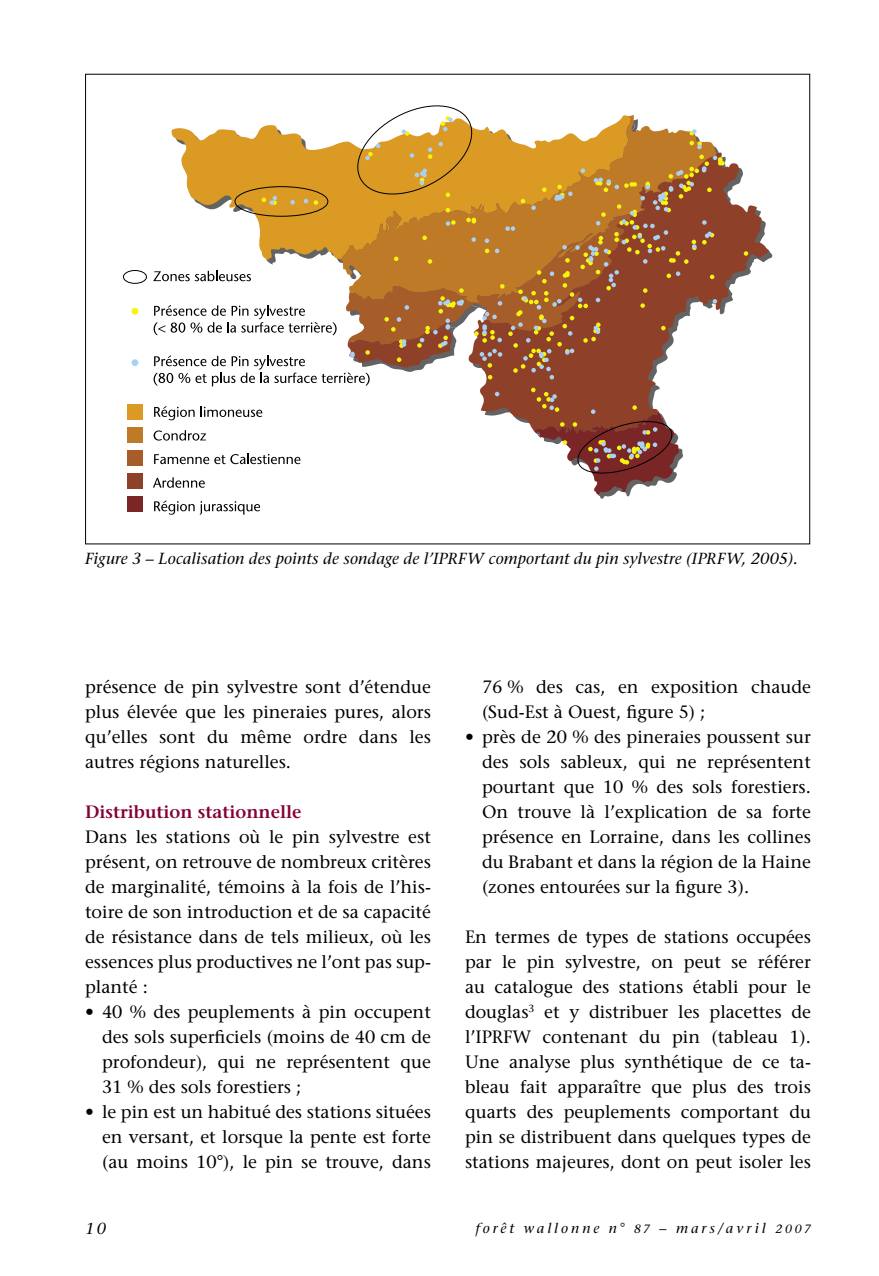
<style>
.page{position:relative;width:879px;height:1276px;background:#fff}
.page>*{position:absolute;margin:0;border:0;box-sizing:border-box;transform-origin:0 0}
.t1{font:17.8px/25px "Stone Serif";color:#000;text-align:justify}
.t2{font:600 17.8px "Stone Serif";color:#850035}
.t3{font:italic 16px "Stone Serif";letter-spacing:.01em;color:#000}
.t4{font:italic 14px "Stone Serif";letter-spacing:.215em;color:#000}
.s1{font-size:12px}
</style>
<div class="page">
<svg style="left:725px;top:157px;width:43px;height:150px"></svg>
<svg style="left:744px;top:251px;width:4px;height:5px"></svg>
<svg style="left:153px;top:116px;width:572px;height:399px"></svg>
<div style="left:127px;top:404px;width:16px;height:15px;background:#da9a23"></div>
<div style="left:127px;top:427px;width:16px;height:16px;background:#be7a27"></div>
<div style="left:127px;top:450px;width:16px;height:16px;background:#a65d29"></div>
<div style="left:127px;top:473px;width:16px;height:16px;background:#8e4128"></div>
<div style="left:127px;top:497px;width:16px;height:15px;background:#7a2627"></div>
<p class="t3" style="left:85px;top:549px;width:714px">Figure 3 – Localisation des points de sondage de l’IPRFW comportant du pin sylvestre (IPRFW, 2005).</p>
<p class="t1" style="left:85px;top:674px;width:347px">présence de pin sylvestre sont d’étendue plus élevée que les pineraies pures, alors qu’elles sont du même ordre dans les autres régions naturelles.</p>
<p class="t2" style="left:85px;top:801px;width:218px">Distribution stationnelle</p>
<p class="t1" style="left:85px;top:824px;width:347px">Dans les stations où le pin sylvestre est présent, on retrouve de nombreux critères de marginalité, témoins à la fois de l’his&shy;toire de son introduction et de sa capacité de résistance dans de tels milieux, où les essences plus productives ne l’ont pas sup&shy;planté :</p>
<p class="t1" style="left:102px;top:999px;width:330px;text-indent:-17px">• 40 % des peuplements à pin occupent des sols superficiels (moins de 40 cm de profondeur), qui ne représentent que 31 % des sols forestiers ;</p>
<p class="t1" style="left:102px;top:1099px;width:330px;text-indent:-17px">• le pin est un habitué des stations situées en versant, et lorsque la pente est forte (au moins 10°), le pin se trouve, dans</p>
<p class="t1" style="left:482px;top:674px;width:330px">76 % des cas, en exposition chaude (Sud-Est à Ouest, figure 5) ;</p>
<p class="t1" style="left:482px;top:724px;width:330px;text-indent:-17px">• près de 20 % des pineraies poussent sur des sols sableux, qui ne représentent pourtant que 10 % des sols forestiers.<br>On trouve là l’explication de sa forte présence en Lorraine, dans les collines du Brabant et dans la région de la Haine (zones entourées sur la figure 3).</p>
<p class="t1" style="left:465px;top:924px;width:347px">En termes de types de stations occupées par le pin sylvestre, on peut se référer au catalogue des stations établi pour le douglas<sup>3</sup> et y distribuer les placettes de l’IPRFW contenant du pin (tableau 1).<br>Une analyse plus synthétique de ce ta&shy;bleau fait apparaître que plus des trois quarts des peuplements comportant du pin se distribuent dans quelques types de stations majeures, dont on peut isoler les</p>
<p class="t3" style="left:85px;top:1219px;width:22px">10</p>
<p class="t4" style="left:475px;top:1220px;width:337px">forêt wallonne n° <span class="s1">87</span> – mars/avril <span class="s1">2007</span></p>
</div>
